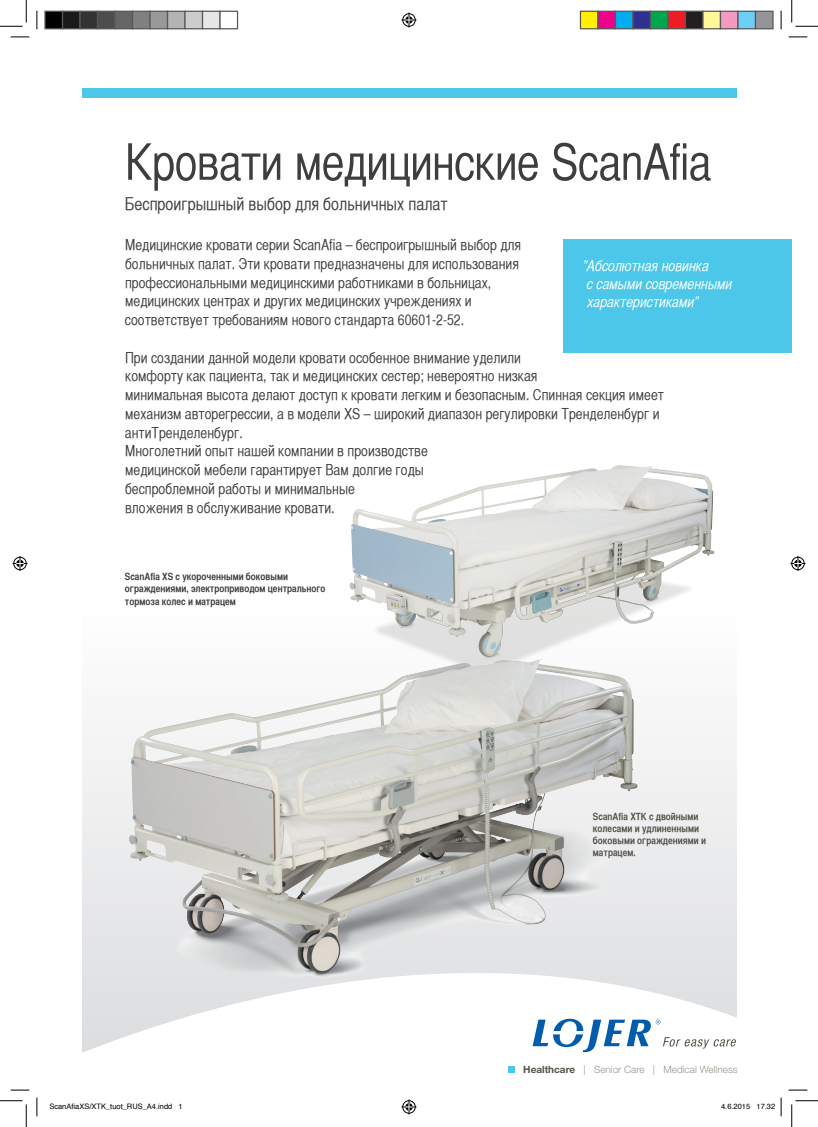
<style>
.page{position:relative;width:818px;height:1127px;background:#fff}
.page>*{position:absolute;margin:0;border:0;box-sizing:border-box;transform-origin:0 0}
.t1{font:50px "Helvetica CY Plain";letter-spacing:-.015em;color:#3e3e3f}
.t2{font:17.5px "Helvetica CY Plain";color:#3e3e3f}
.t3{font:15px/18.8px "Helvetica CY Plain";color:#3e3e3f}
.t4{font:15px/18px "Helvetica CY Oblique";color:#fff}
.t5{font:10px/12.5px "Helvetica CY Bold";color:#3e3e3f}
.t6{font:10px/12px "Helvetica CY Bold";color:#535249}
.t7{font:300 10px "Helvetica Neue LT Std";color:#96968d}
.t8{font:7.5px "Helvetica";color:#000}
.s1{font-weight:700;color:#535249}
</style>
<div class="page">
<svg style="left:26px;top:730px;width:766px;height:361px"></svg>
<div style="left:82px;top:88px;width:654px;height:9px;background:#4dc7e9"></div>
<svg style="left:533px;top:1018px;width:203px;height:33px"></svg>
<div style="left:508px;top:1066px;width:7px;height:6px;background:#4dc7e9"></div>
<div style="left:563px;top:239px;width:229px;height:113px;background:#4dc7e9"></div>
<img style="left:349px;top:465px;width:366px;height:189px">
<img style="left:125px;top:654px;width:522px;height:333px">
<svg style="left:11px;top:36px;width:18px;height:2px"></svg>
<svg style="left:788px;top:36px;width:19px;height:2px"></svg>
<svg style="left:11px;top:1088px;width:18px;height:2px"></svg>
<svg style="left:788px;top:1088px;width:19px;height:2px"></svg>
<svg style="left:36px;top:11px;width:2px;height:18px"></svg>
<svg style="left:36px;top:1097px;width:2px;height:18px"></svg>
<svg style="left:780px;top:11px;width:2px;height:18px"></svg>
<svg style="left:0;top:0;width:27px;height:27px"></svg>
<svg style="left:0;top:1100px;width:27px;height:26px"></svg>
<svg style="left:791px;top:0;width:27px;height:27px"></svg>
<svg style="left:791px;top:1100px;width:27px;height:26px"></svg>
<svg style="left:401px;top:13px;width:15px;height:15px"></svg>
<svg style="left:401px;top:1099px;width:15px;height:15px"></svg>
<svg style="left:13px;top:556px;width:15px;height:15px"></svg>
<svg style="left:790px;top:556px;width:15px;height:15px"></svg>
<div style="left:45px;top:11px;width:18px;height:18px;background:#000"></div>
<div style="left:44px;top:11px;width:19px;height:18px;border:1px solid #595959"></div>
<div style="left:63px;top:11px;width:17px;height:18px;background:#1a1a1a"></div>
<div style="left:62px;top:11px;width:19px;height:18px;border:1px solid #595959"></div>
<div style="left:80px;top:11px;width:18px;height:18px;background:#333"></div>
<div style="left:79px;top:11px;width:19px;height:18px;border:1px solid #595959"></div>
<div style="left:98px;top:11px;width:17px;height:18px;background:#4d4d4d"></div>
<div style="left:97px;top:11px;width:19px;height:18px;border:1px solid #595959"></div>
<div style="left:115px;top:11px;width:18px;height:18px;background:#666"></div>
<div style="left:114px;top:11px;width:19px;height:18px;border:1px solid #595959"></div>
<div style="left:133px;top:11px;width:17px;height:18px;background:#808080"></div>
<div style="left:132px;top:11px;width:19px;height:18px;border:1px solid #595959"></div>
<div style="left:150px;top:11px;width:18px;height:18px;background:#999"></div>
<div style="left:149px;top:11px;width:19px;height:18px;border:1px solid #595959"></div>
<div style="left:168px;top:11px;width:17px;height:18px;background:#b3b3b3"></div>
<div style="left:167px;top:11px;width:19px;height:18px;border:1px solid #595959"></div>
<div style="left:185px;top:11px;width:18px;height:18px;background:#ccc"></div>
<div style="left:184px;top:11px;width:19px;height:18px;border:1px solid #595959"></div>
<div style="left:203px;top:11px;width:17px;height:18px;background:#e6e6e6"></div>
<div style="left:202px;top:11px;width:19px;height:18px;border:1px solid #595959"></div>
<div style="left:219px;top:11px;width:19px;height:18px;border:1px solid #595959"></div>
<div style="left:580px;top:11px;width:18px;height:18px;background:#fff101"></div>
<div style="left:580px;top:11px;width:18px;height:18px;border:1px solid #595959"></div>
<div style="left:598px;top:11px;width:17px;height:18px;background:#ed028c"></div>
<div style="left:597px;top:11px;width:19px;height:18px;border:1px solid #595959"></div>
<div style="left:615px;top:11px;width:18px;height:18px;background:#00aeef"></div>
<div style="left:615px;top:11px;width:18px;height:18px;border:1px solid #595959"></div>
<div style="left:633px;top:11px;width:17px;height:18px;background:#2e3092"></div>
<div style="left:632px;top:11px;width:19px;height:18px;border:1px solid #595959"></div>
<div style="left:650px;top:11px;width:18px;height:18px;background:#00a54f"></div>
<div style="left:650px;top:11px;width:18px;height:18px;border:1px solid #595959"></div>
<div style="left:668px;top:11px;width:17px;height:18px;background:#ee1d23"></div>
<div style="left:667px;top:11px;width:19px;height:18px;border:1px solid #595959"></div>
<div style="left:685px;top:11px;width:18px;height:18px;background:#231f20"></div>
<div style="left:685px;top:11px;width:18px;height:18px;border:1px solid #595959"></div>
<div style="left:703px;top:11px;width:17px;height:18px;background:#fff79a"></div>
<div style="left:702px;top:11px;width:19px;height:18px;border:1px solid #595959"></div>
<div style="left:720px;top:11px;width:18px;height:18px;background:#f499c2"></div>
<div style="left:720px;top:11px;width:18px;height:18px;border:1px solid #595959"></div>
<div style="left:738px;top:11px;width:17px;height:18px;background:#6bcff6"></div>
<div style="left:737px;top:11px;width:19px;height:18px;border:1px solid #595959"></div>
<div style="left:755px;top:11px;width:18px;height:18px;background:#939598"></div>
<div style="left:755px;top:11px;width:18px;height:18px;border:1px solid #595959"></div>
<svg style="left:780px;top:1097px;width:2px;height:18px"></svg>
<h1 class="t1" style="left:125px;top:134px;width:588px">Кровати медицинские ScanAfia</h1>
<p class="t2" style="left:125px;top:194px;width:324px">Беспроигрышный выбор для больничных палат</p>
<p class="t3" style="left:125px;top:235px;width:398px">Медицинские кровати серии ScanAfia – беспроигрышный выбор для больничных палат. Эти кровати предназначены для использования профессиональными медицинскими работниками в больницах, медицинских центрах и других медицинских учреждениях и соответствует требованиям нового стандарта 60601-2-52.</p>
<p class="t3" style="left:125px;top:348px;width:541px">При создании данной модели кровати особенное внимание уделили<br>комфорту как пациента, так и медицинских сестер; невероятно низкая<br>минимальная высота делают доступ к кровати легким и безопасным. Спинная секция имеет механизм авторегрессии, а в модели XS – широкий диапазон регулировки Тренделенбург и антиТренделенбург.<br>Многолетний опыт нашей компании в производстве<br>медицинской мебели гарантирует Вам долгие годы<br>беспроблемной работы и минимальные<br>вложения в обслуживание кровати.</p>
<p class="t4" style="left:583px;top:256px;width:151px">”Абсолютная новинка<br>с самыми современными характеристиками”</p>
<p class="t5" style="left:125px;top:569px;width:202px">ScanAfia XS с укороченными боковыми ограждениями, электроприводом центрального тормоза колес и матрацем</p>
<p class="t6" style="left:593px;top:809px;width:115px">ScanAfia XTK с двойными колесами и удлиненными боковыми ограждениями и матрацем.</p>
<p class="t7" style="left:523px;top:1062px;width:216px"><span class="s1">Healthcare</span> | Senior Care | Medical Wellness</p>
<p class="t8" style="left:49px;top:1100px;width:135px">ScanAfiaXS/XTK_tuot_RUS_A4.indd 1</p>
<p class="t8" style="left:721px;top:1100px;width:56px">4.6.2015 17.32</p>
</div>
